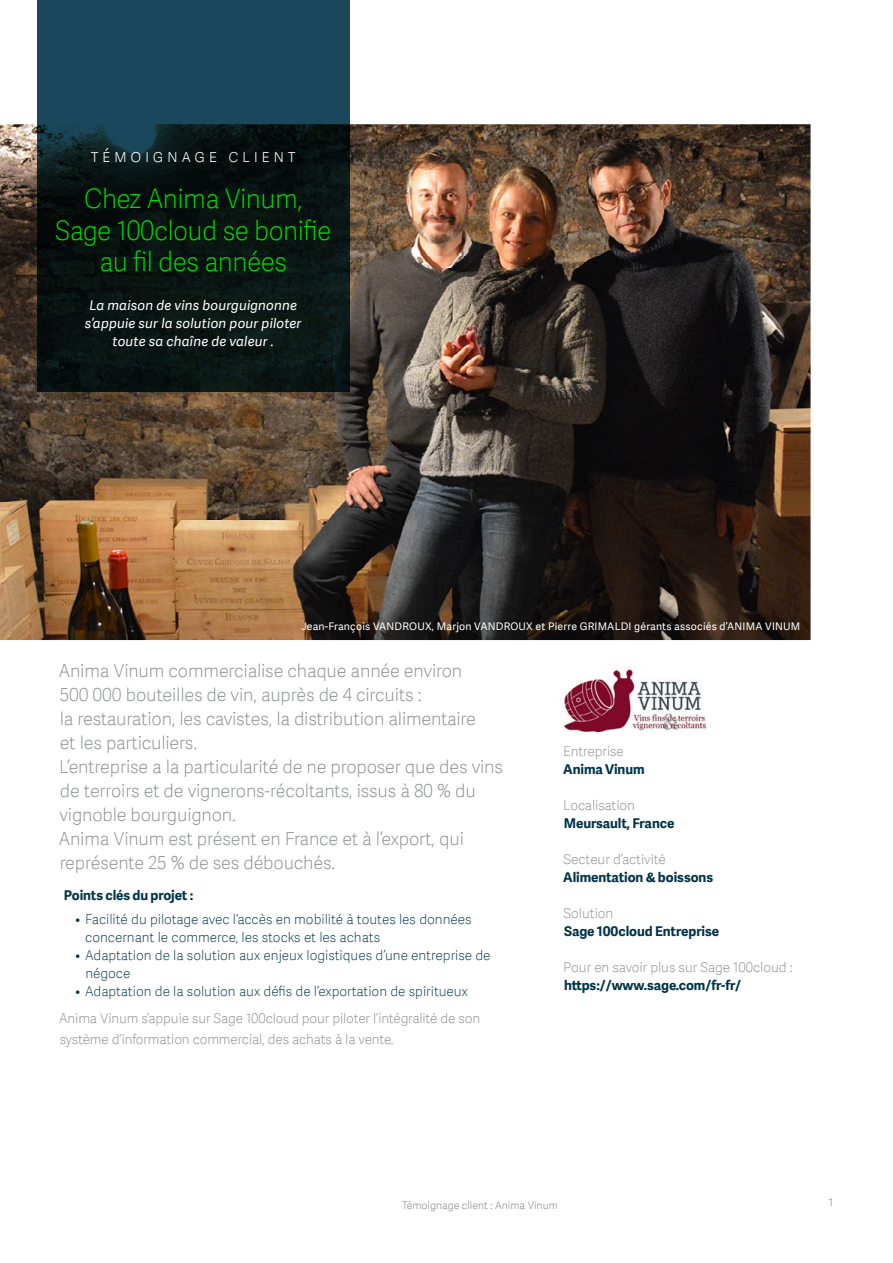
<style>
.page{position:relative;width:893px;height:1263px;background:#fff}
.page>*{position:absolute;margin:0;border:0;box-sizing:border-box;transform-origin:0 0}
.t1{font:27px/31.5px "Adelle Sans SAGE Th";letter-spacing:-.02em;color:#00dc00;text-align:center}
.t2{font:18px/24px "Adelle Sans SAGE Th";letter-spacing:-.01em;color:#888b8d}
.t3{font:18px "Adelle Sans SAGE Th";letter-spacing:.2em;color:#fff}
.t4{font:13.5px/18px "Adelle Sans SAGE Th";color:#003349}
.t5{font:13.5px/21px "Adelle Sans SAGE Th";letter-spacing:-.01em;color:#888b8d}
.t6{font:700 13.5px "Adelle Sans SAGE";letter-spacing:-.005em;color:#003349}
.t7{font:italic 13.5px/18px "Adelle Sans SAGE";letter-spacing:.01em;color:#fff;text-align:center}
.t8{font:10.5px "Adelle Sans SAGE";letter-spacing:.02em;color:#fff}
.t9{font:10.5px "Adelle Sans SAGE Th";color:#75787b}
.t10{font:10.5px "Adelle Sans SAGE Lt";color:#888b8d}
.s1{font-family:"Adelle Sans SAGE";font-size:10.5px;color:#fff}
</style>
<div class="page">
<img style="left:0;top:123px;width:811px;height:518px">
<svg style="left:37px;top:0;width:312px;height:391px;background:#0e252a"></svg>
<img style="left:564px;top:669px;width:143px;height:64px">
<p class="t3" style="left:91px;top:143px;width:206px">TÉMOIGNAGE CLIENT</p>
<h1 class="t1" style="left:55px;top:182px;width:278px">Chez Anima Vinum,<br>Sage 100cloud se bonifie au fil des années</h1>
<p class="t7" style="left:85px;top:295px;width:218px">La maison de vins bourguignonne s’appuie sur la solution pour piloter toute sa chaîne de valeur .</p>
<p class="t8" style="left:302px;top:619px;width:500px">Jean-François VANDROUX, Marjon VANDROUX et Pierre GRIMALDI gérants associés d’ANIMA VINUM</p>
<p class="t2" style="left:59px;top:658px;width:446px">Anima Vinum commercialise chaque année environ<br>500 000 bouteilles de vin, auprès de 4 circuits :<br>la restauration, les cavistes, la distribution alimentaire<br>et les particuliers.<br>L’entreprise a la particularité de ne proposer que des vins de terroirs et de vignerons-récoltants, issus à 80 % du vignoble bourguignon.<br>Anima Vinum est présent en France et à l’export, qui représente 25 % de ses débouchés.</p>
<p class="t6" style="left:64px;top:885px;width:131px">Points clés du projet :</p>
<p class="t4" style="left:85px;top:910px;width:388px;text-indent:-10px">• Facilité du pilotage avec l’accès en mobilité à toutes les données concernant le commerce, les stocks et les achats</p>
<p class="t4" style="left:85px;top:946px;width:407px;text-indent:-10px">• Adaptation de la solution aux enjeux logistiques d’une entreprise de négoce</p>
<p class="t4" style="left:76px;top:982px;width:394px">• Adaptation de la solution aux défis de l’exportation de spiritueux</p>
<p class="t5" style="left:59px;top:1007px;width:423px">Anima Vinum s’appuie sur Sage 100cloud pour piloter l’intégralité de son système d’information commercial, des achats à la vente. <span class="s1">Jean-François</span></p>
<p class="t5" style="left:563px;top:740px;width:62px">Entreprise</p>
<p class="t6" style="left:563px;top:759px;width:83px">Anima Vinum</p>
<p class="t5" style="left:563px;top:794px;width:73px">Localisation</p>
<p class="t6" style="left:564px;top:813px;width:112px">Meursault, France</p>
<p class="t5" style="left:564px;top:848px;width:104px">Secteur d’activité</p>
<p class="t6" style="left:563px;top:867px;width:151px">Alimentation &amp; boissons</p>
<p class="t5" style="left:564px;top:902px;width:51px">Solution</p>
<p class="t6" style="left:564px;top:921px;width:157px">Sage 100cloud Entreprise</p>
<p class="t5" style="left:563px;top:956px;width:231px">Pour en savoir plus sur Sage 100cloud :</p>
<p class="t6" style="left:564px;top:975px;width:178px">https://www.sage.com/fr-fr/</p>
<p class="t9" style="left:402px;top:1198px;width:157px">Témoignage client : Anima Vinum</p>
<p class="t10" style="left:829px;top:1195px;width:6px">1</p>
</div>
